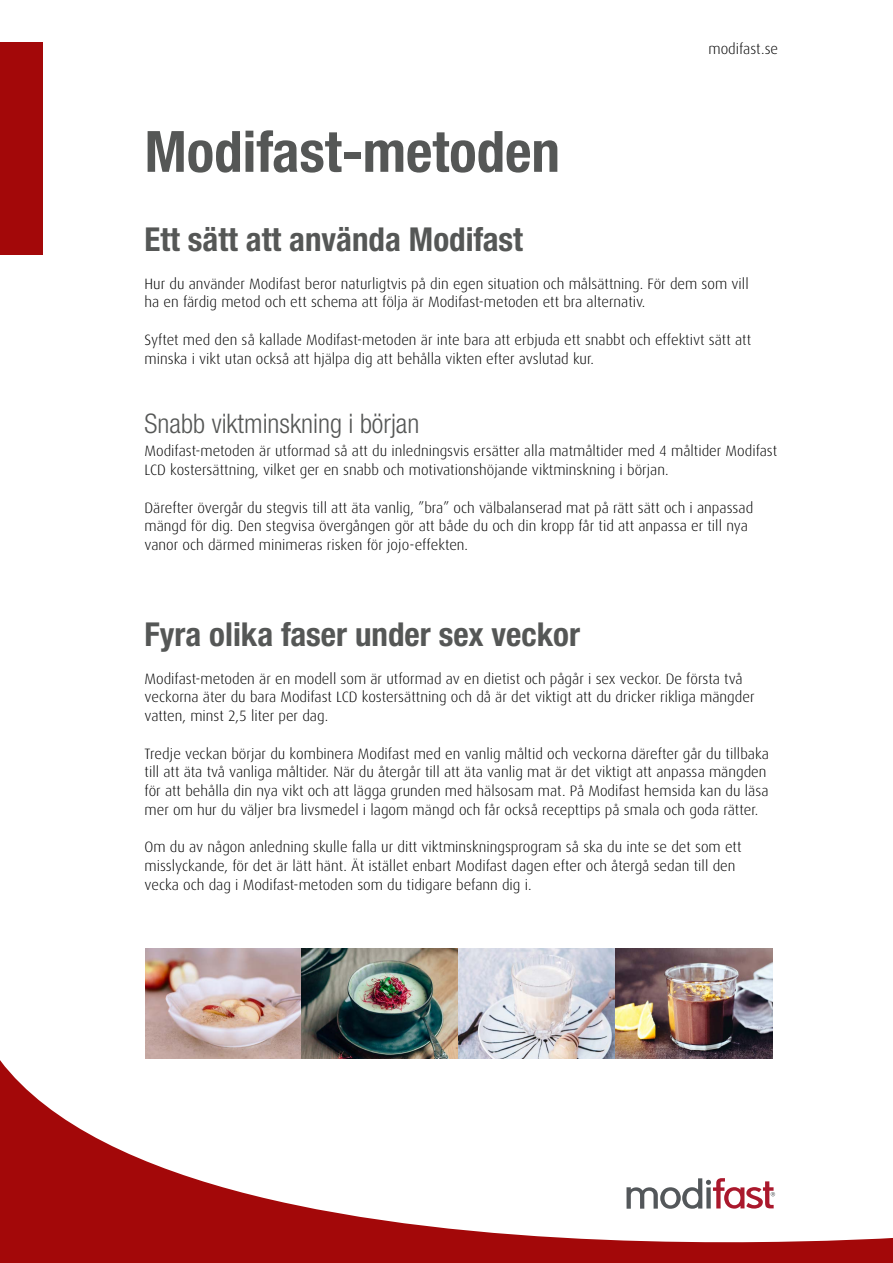
<style>
.page{position:relative;width:893px;height:1263px;background:#fff}
.page>*{position:absolute;margin:0;border:0;box-sizing:border-box;transform-origin:0 0}
.Rubbe_38_helv_bold_c{font:700 condensed 57px "Helvetica Neue";color:#555756}
.Mellis_1_helv_neue_b{font:700 condensed 33px "Helvetica Neue";color:#555756}
.Mellis_helv_light{font:300 condensed 27px "Helvetica Neue";color:#555756}
.Ingress_-_light_10_1{font:300 15px/18.8px "Dax";color:#000}
</style>
<div class="page">
<div style="left:0;top:43px;width:43px;height:212px;background:#a30809"></div>
<svg style="left:0;top:971px;width:893px;height:292px"></svg>
<img style="left:145px;top:948px;width:627px;height:111px">
<p class="Rubbe_38_helv_bold_c" style="left:145px;top:117px;width:417px">Modifast-metoden</p>
<p class="Ingress_-_light_10_1" style="left:708px;top:40px;width:71px">modifast.se</p>
<p class="Mellis_1_helv_neue_b" style="left:145px;top:219px;width:380px">Ett sätt att använda Modifast</p>
<p class="Ingress_-_light_10_1" style="left:145px;top:274px;width:606px">Hur du använder Modifast beror naturligtvis på din egen situation och målsättning. För dem som vill ha en färdig metod och ett schema att följa är Modifast-metoden ett bra alternativ.</p>
<p class="Ingress_-_light_10_1" style="left:145px;top:330px;width:608px">Syftet med den så kallade Modifast-metoden är inte bara att erbjuda ett snabbt och effektivt sätt att minska i vikt utan också att hjälpa dig att behålla vikten efter avslutad kur.</p>
<p class="Mellis_helv_light" style="left:145px;top:408px;width:276px">Snabb viktminskning i början</p>
<p class="Ingress_-_light_10_1" style="left:145px;top:442px;width:634px">Modifast-metoden är utformad så att du inledningsvis ersätter alla matmåltider med 4 måltider Modifast<br>LCD kostersättning, vilket ger en snabb och motivationshöjande viktminskning i början.</p>
<p class="Ingress_-_light_10_1" style="left:145px;top:498px;width:610px">Därefter övergår du stegvis till att äta vanlig, ”bra” och välbalanserad mat på rätt sätt och i anpassad mängd för dig. Den stegvisa övergången gör att både du och din kropp får tid att anpassa er till nya vanor och därmed minimeras risken för jojo-effekten.</p>
<p class="Mellis_1_helv_neue_b" style="left:145px;top:614px;width:437px">Fyra olika faser under sex veckor</p>
<p class="Ingress_-_light_10_1" style="left:145px;top:669px;width:611px">Modifast-metoden är en modell som är utformad av en dietist och pågår i sex veckor. De första två veckorna äter du bara Modifast LCD kostersättning och då är det viktigt att du dricker rikliga mängder vatten, minst 2,5 liter per dag.</p>
<p class="Ingress_-_light_10_1" style="left:145px;top:744px;width:626px">Tredje veckan börjar du kombinera Modifast med en vanlig måltid och veckorna därefter går du tillbaka till att äta två vanliga måltider. När du återgår till att äta vanlig mat är det viktigt att anpassa mängden för att behålla din nya vikt och att lägga grunden med hälsosam mat. På Modifast hemsida kan du läsa mer om hur du väljer bra livsmedel i lagom mängd och får också recepttips på smala och goda rätter.</p>
<p class="Ingress_-_light_10_1" style="left:145px;top:838px;width:598px">Om du av någon anledning skulle falla ur ditt viktminskningsprogram så ska du inte se det som ett misslyckande, för det är lätt hänt. Ät istället enbart Modifast dagen efter och återgå sedan till den vecka och dag i Modifast-metoden som du tidigare befann dig i.</p>
</div>
